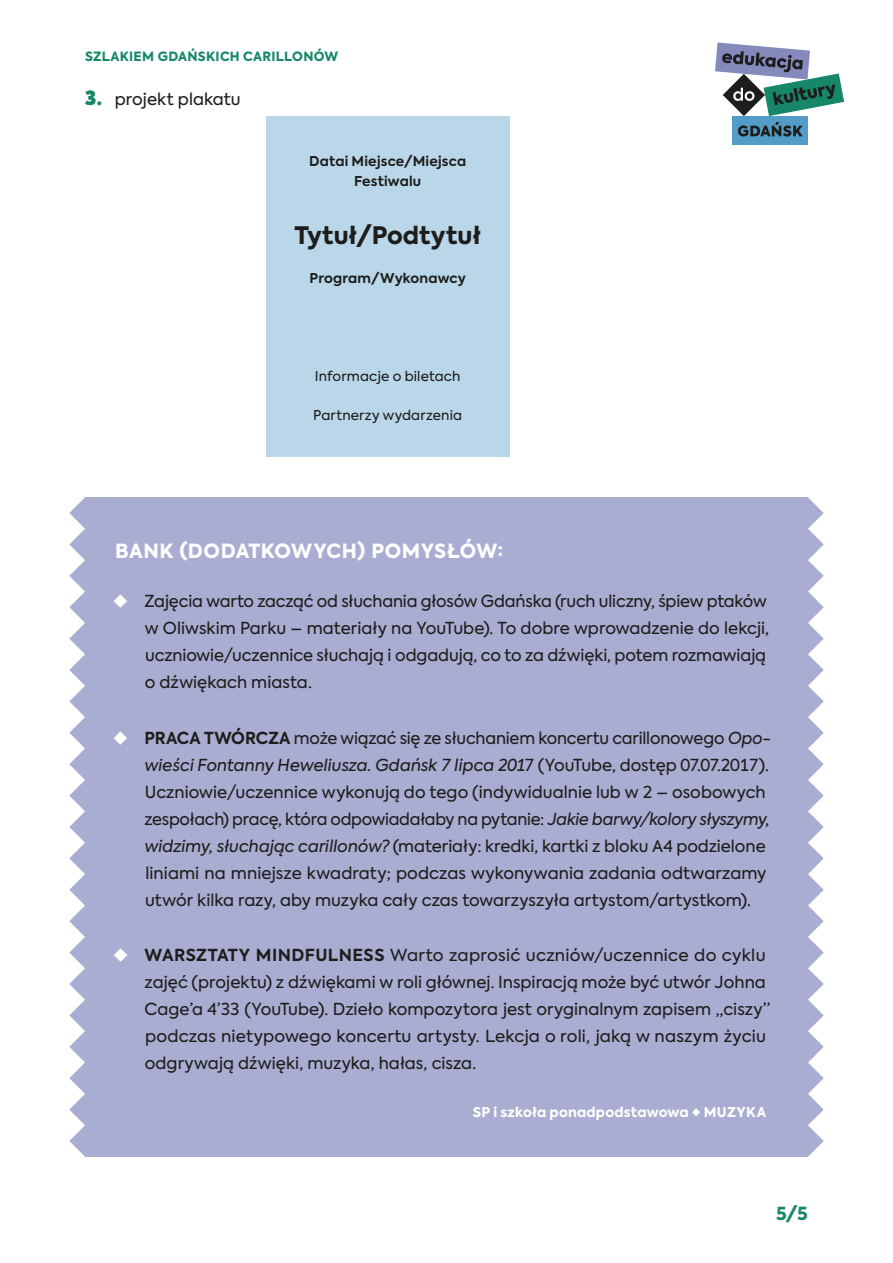
<style>
.page{position:relative;width:893px;height:1263px;background:#fff}
.page>*{position:absolute;margin:0;border:0;box-sizing:border-box;transform-origin:0 0}
.t1{font:800 24px "Axiforma";letter-spacing:.005em;color:#1d1d1b}
.t2{font:800 19.5px "Axiforma";letter-spacing:.02em;color:#fff}
.t3{font:800 18px "Axiforma";color:#178769}
.t4{font:16.5px/27px "Axiforma";color:#1d1d1b}
.t5{font:700 13.5px/19.5px "Axiforma";letter-spacing:.01em;color:#1d1d1b;text-align:center}
.t6{font:13.5px "Axiforma";letter-spacing:.01em;color:#1d1d1b}
.t7{font:800 13.5px "Axiforma";letter-spacing:.015em;color:#fff}
.t8{font:800 12.75px "Axiforma";letter-spacing:.025em;color:#178769}
.s1{font-weight:800;font-size:19.5px;color:#178769}
.s2{color:#fff}
.s3{font-weight:700}
.s4{font-style:italic}
</style>
<div class="page">
<svg style="left:69px;top:497px;width:16px;height:660px"></svg>
<svg style="left:808px;top:497px;width:16px;height:660px"></svg>
<div style="left:266px;top:116px;width:243px;height:341px;background:#bad7e9"></div>
<div style="left:732px;top:116px;width:76px;height:29px;background:#529cc7"></div>
<svg style="left:738px;top:122px;width:65px;height:15px"></svg>
<svg style="left:715px;top:43px;width:129px;height:73px"></svg>
<div style="left:85px;top:497px;width:723px;height:660px;background:#a9add1"></div>
<svg style="left:692px;top:1108px;width:8px;height:8px"></svg>
<p class="t8" style="left:85px;top:47px;width:255px">SZLAKIEM GDAŃSKICH CARILLONÓW</p>
<p class="t4" style="left:85px;top:85px;width:157px"><span class="s1">3.</span> projekt plakatu</p>
<p class="t5" style="left:309px;top:152px;width:158px">Datai Miejsce/Miejsca<br>Festiwalu</p>
<h1 class="t1" style="left:294px;top:219px;width:188px">Tytuł/Podtytuł</h1>
<p class="t5" style="left:310px;top:269px;width:158px">Program/Wykonawcy</p>
<p class="t6" style="left:315px;top:367px;width:147px">Informacje o biletach</p>
<p class="t6" style="left:313px;top:406px;width:150px">Partnerzy wydarzenia</p>
<p class="t2" style="left:115px;top:537px;width:390px">BANK (DODATKOWYCH) POMYSŁÓW:</p>
<p class="t4" style="left:145px;top:588px;width:626px;text-indent:-32px"><span class="s2">◆</span> Zajęcia warto zacząć od słuchania głosów Gdańska (ruch uliczny, śpiew ptaków w Oliwskim Parku – materiały na YouTube). To dobre wprowadzenie do lekcji, uczniowie/uczennice słuchają i odgadują, co to za dźwięki, potem rozmawiają o dźwiękach miasta.</p>
<p class="t4" style="left:145px;top:724px;width:628px;text-indent:-32px"><span class="s2">◆</span> <span class="s3">PRACA TWÓRCZA</span> może wiązać się ze słuchaniem koncertu carillonowego <span class="s4">Opo&shy;wieści Fontanny Heweliusza. Gdańsk 7 lipca 201</span>7 (YouTube, dostęp 07.07.2017).<br>Uczniowie/uczennice wykonują do tego (indywidualnie lub w 2 – osobowych zespołach) pracę, która odpowiadałaby na pytanie: <span class="s4">Jakie barwy/kolory słyszymy, widzimy, słuchając carillonów?</span> (materiały: kredki, kartki z bloku A4 podzielone liniami na mniejsze kwadraty; podczas wykonywania zadania odtwarzamy utwór kilka razy, aby muzyka cały czas towarzyszyła artystom/artystkom).</p>
<p class="t4" style="left:145px;top:942px;width:627px;text-indent:-32px"><span class="s2">◆</span> <span class="s3">WARSZTATY MINDFULNESS</span> Warto zaprosić uczniów/uczennice do cyklu zajęć (projektu) z dźwiękami w roli głównej. Inspiracją może być utwór Johna Cage’a 4’33 (YouTube). Dzieło kompozytora jest oryginalnym zapisem „ciszy” podczas nietypowego koncertu artysty. Lekcja o roli, jaką w naszym życiu odgrywają dźwięki, muzyka, hałas, cisza.</p>
<p class="t7" style="left:473px;top:1103px;width:295px">SP i szkoła ponadpodstawowa MUZYKA</p>
<p class="t3" style="left:776px;top:1201px;width:33px">5/5</p>
</div>
